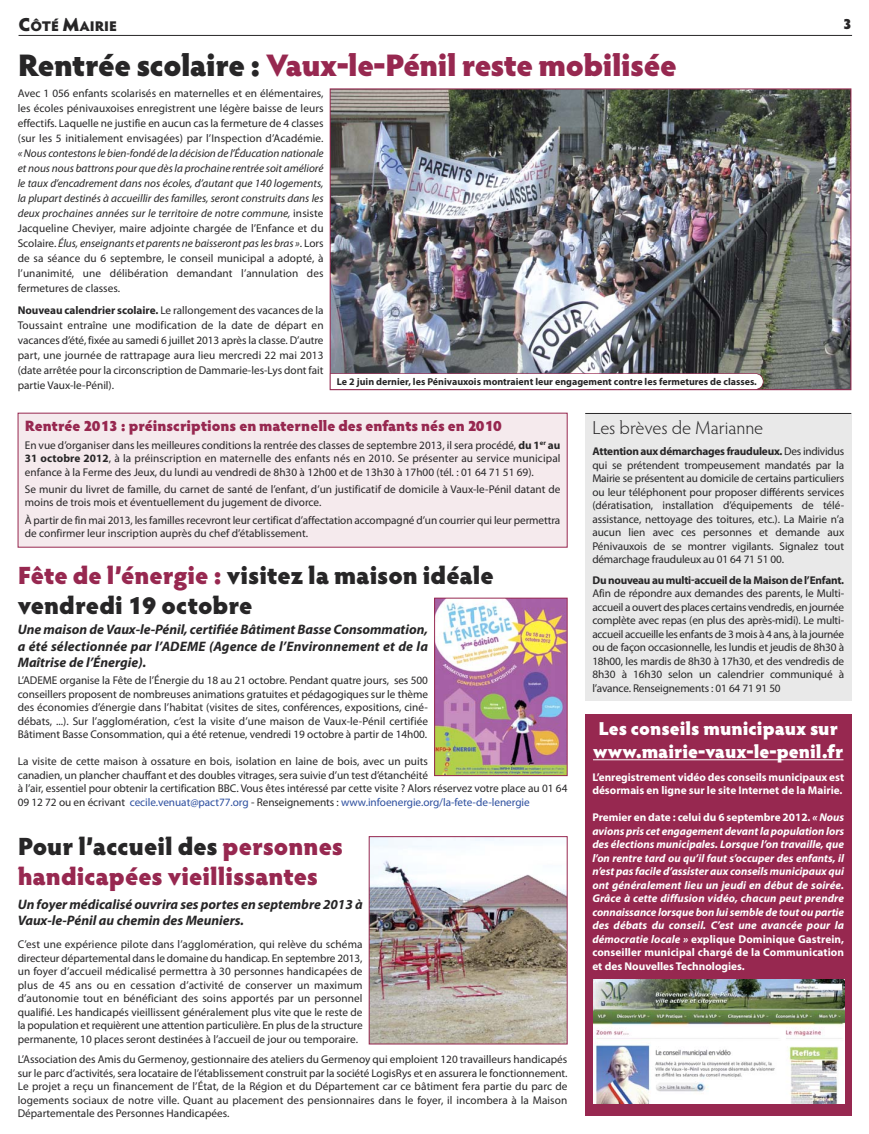
<style>
.page{position:relative;width:869px;height:1134px;background:#fff}
.page>*{position:absolute;margin:0;border:0;box-sizing:border-box;transform-origin:0 0}
.t1{font:900 31.25px "Hypatia Sans Pro";letter-spacing:-.015em;color:#972850}
.t2{font:900 25px/30px "Hypatia Sans Pro";color:#272627}
.t3{font:900 25px/30px "Hypatia Sans Pro";color:#972850}
.t4{font:900 18.75px/22.5px "Hypatia Sans Pro";color:#fff}
.t5{font:300 18.75px "Hypatia Sans Pro";color:#272627}
.t6{font:900 15px "Hypatia Sans Pro";color:#972850}
.t7{font:900 15px "Hypatia Sans Pro";color:#272627}
.t8{font:900 14px "Hypatia Sans Pro";letter-spacing:-.01em;color:#272627}
.t9{font:italic 700 13.75px/16.5px "Myriad Pro";color:#272627;text-align:justify}
.t10{font:11.25px/13.5px "Myriad Pro";letter-spacing:-.005em;color:#272627;text-align:justify}
.t11{font:italic 11.25px/15px "Myriad Pro";color:#272627;text-align:justify}
.t12{font:italic 700 11.25px/13.5px "Myriad Pro";letter-spacing:.01em;color:#fff;text-align:justify}
.t13{font:700 11.25px/13.5px "Myriad Pro";letter-spacing:-.005em;color:#fff}
.t14{font:700 11.25px "Myriad Pro";letter-spacing:-.025em;color:#272627}
.t15{font:700 10px "Myriad Pro";color:#272627}
.s1{font-size:18.75px}
.s2{color:#272627}
.s3{font-style:normal}
.s4{font-weight:700}
.s5{color:#972850}
.s6{color:#2d4f9f}
</style>
<div class="page">
<div style="left:18px;top:413px;width:548px;height:134px;background:#f5eaed"></div>
<hr style="left:19px;top:35px;width:832px;height:1px;background:#272627">
<div style="left:585px;top:714px;width:265px;height:402px;background:#972850"></div>
<hr style="left:592px;top:759px;width:251px;height:1px;background:#fff">
<img style="left:332px;top:91px;width:516px;height:297px">
<div style="left:585px;top:413px;width:265px;height:287px;background:#e9e9e9"></div>
<hr style="left:585px;top:413px;width:265px;height:1px;background:#272627">
<img style="left:593px;top:980px;width:250px;height:123px">
<img style="left:436px;top:600px;width:129px;height:174px">
<div style="left:434px;top:598px;width:133px;height:178px;border:1px solid #972850"></div>
<img style="left:371px;top:838px;width:194px;height:204px">
<div style="left:369px;top:836px;width:198px;height:208px;border:1px solid #972850"></div>
<svg style="left:330px;top:373px;width:433px;height:17px"></svg>
<p class="t8" style="left:19px;top:20px;width:100px"><span class="s1">C</span>ÔTÉ <span class="s1">M</span>AIRIE</p>
<h3 class="t7" style="left:842px;top:16px;width:10px">3</h3>
<h1 class="t1" style="left:18px;top:50px;width:660px"><span class="s2">Rentrée scolaire :</span> Vaux-le-Pénil reste mobilisée</h1>
<p class="t10" style="left:18px;top:87px;width:307px;line-height:15px">Avec 1 056 enfants scolarisés en maternelles et en élémentaires, les écoles pénivauxoises enregistrent une légère baisse de leurs effectifs. Laquelle ne justifie en aucun cas la fermeture de 4 classes (sur les 5 initialement envisagées) par l’Inspection d’Académie.</p>
<p class="t11" style="left:18px;top:147px;width:307px">« Nous contestons le bien-fondé de la décision de l’Éducation nationale et nous nous battrons pour que dès la prochaine rentrée soit amélioré le taux d’encadrement dans nos écoles, d’autant que 140 logements, la plupart destinés à accueillir des familles, seront construits dans les deux prochaines années sur le territoire de notre commune, <span class="s3">insiste Jacqueline Cheviyer, maire adjointe chargée de l’Enfance et du Scolaire.</span> Élus, enseignants et parents ne baisseront pas les bras »<span class="s3">. Lors de sa séance du 6 septembre, le conseil municipal a adopté, à l’unanimité, une délibération demandant l’annulation des fermetures de classes.</span></p>
<p class="t10" style="left:18px;top:304px;width:307px;line-height:15px"><span class="s4">Nouveau calendrier scolaire.</span> Le rallongement des vacances de la Toussaint entraîne une modification de la date de départ en vacances d’été, fixée au samedi 6 juillet 2013 après la classe. D’autre part, une journée de rattrapage aura lieu mercredi 22 mai 2013 (date arrêtée pour la circonscription de Dammarie-les-Lys dont fait partie Vaux-le-Pénil).</p>
<p class="t15" style="left:337px;top:378px;width:421px">Le 2 juin dernier, les Pénivauxois montraient leur engagement contre les fermetures de classes.</p>
<h3 class="t6" style="left:25px;top:418px;width:478px">Rentrée 2013 : préinscriptions en maternelle des enfants nés en 2010</h3>
<p class="t10" style="left:25px;top:439px;width:537px">En vue d’organiser dans les meilleures conditions la rentrée des classes de septembre 2013, il sera procédé, <span class="s4">du 1</span><sup>er</sup> <span class="s4">au 31 octobre 2012</span>, à la préinscription en maternelle des enfants nés en 2010. Se présenter au service municipal enfance à la Ferme des Jeux, du lundi au vendredi de 8h30 à 12h00 et de 13h30 à 17h00 (tél. : 01 64 71 51 69).</p>
<p class="t10" style="left:25px;top:483px;width:537px">Se munir du livret de famille, du carnet de santé de l’enfant, d’un justificatif de domicile à Vaux-le-Pénil datant de moins de trois mois et éventuellement du jugement de divorce.</p>
<p class="t10" style="left:25px;top:514px;width:537px">À partir de fin mai 2013, les familles recevront leur certificat d’affectation accompagné d’un courrier qui leur permettra de confirmer leur inscription auprès du chef d’établissement.</p>
<h2 class="t2" style="left:18px;top:562px;width:477px"><span class="s5">Fête de l’énergie :</span> visitez la maison idéale vendredi 19 octobre</h2>
<p class="t9" style="left:18px;top:623px;width:411px">Une maison de Vaux-le-Pénil, certifiée Bâtiment Basse Consommation, a été sélectionnée par l’ADEME (Agence de l’Environnement et de la Maîtrise de l’Énergie).</p>
<p class="t10" style="left:18px;top:675px;width:411px">L’ADEME organise la Fête de l’Énergie du 18 au 21 octobre. Pendant quatre jours, ses 500 conseillers proposent de nombreuses animations gratuites et pédagogiques sur le thème des économies d’énergie dans l’habitat (visites de sites, conférences, expositions, ciné&shy;débats, ...). Sur l’agglomération, c’est la visite d’une maison de Vaux-le-Pénil certifiée Bâtiment Basse Consommation, qui a été retenue, vendredi 19 octobre à partir de 14h00.</p>
<p class="t10" style="left:18px;top:756px;width:551px;text-align:left">La visite de cette maison à ossature en bois, isolation en laine de bois, avec un puits<br>canadien, un plancher chauffant et des doubles vitrages, sera suivie d’un test d’étanchéité<br>à l’air, essentiel pour obtenir la certification BBC. Vous êtes intéressé par cette visite ? Alors réservez votre place au 01 64<br>09 12 72 ou en écrivant <span class="s6">cecile.venuat@pact77.org</span> - Renseignements : <span class="s6">www.infoenergie.org/la-fete-de-lenergie</span></p>
<h2 class="t3" style="left:18px;top:832px;width:327px"><span class="s2">Pour l’accueil des</span> personnes handicapées vieillissantes</h2>
<p class="t9" style="left:18px;top:897px;width:346px">Un foyer médicalisé ouvrira ses portes en septembre 2013 à<br>Vaux-le-Pénil au chemin des Meuniers.</p>
<p class="t10" style="left:18px;top:938px;width:346px">C’est une expérience pilote dans l’agglomération, qui relève du schéma directeur départemental dans le domaine du handicap. En septembre 2013, un foyer d’accueil médicalisé permettra à 30 personnes handicapées de plus de 45 ans ou en cessation d’activité de conserver un maximum d’autonomie tout en bénéficiant des soins apportés par un personnel qualifié. Les handicapés vieillissent généralement plus vite que le reste de la population et requièrent une attention particulière. En plus de la structure permanente, 10 places seront destinées à l’accueil de jour ou temporaire.</p>
<p class="t10" style="left:18px;top:1053px;width:551px">L’Association des Amis du Germenoy, gestionnaire des ateliers du Germenoy qui emploient 120 travailleurs handicapés sur le parc d’activités, sera locataire de l’établissement construit par la société LogisRys et en assurera le fonctionnement.<br>Le projet a reçu un financement de l’État, de la Région et du Département car ce bâtiment fera partie du parc de logements sociaux de notre ville. Quant au placement des pensionnaires dans le foyer, il incombera à la Maison Départementale des Personnes Handicapées.</p>
<h3 class="t5" style="left:592px;top:417px;width:172px">Les brèves de Marianne</h3>
<p class="t10" style="left:592px;top:445px;width:253px"><span class="s4">Attention aux démarchages frauduleux.</span> Des individus qui se prétendent trompeusement mandatés par la Mairie se présentent au domicile de certains particuliers ou leur téléphonent pour proposer différents services (dératisation, installation d’équipements de télé&shy;assistance, nettoyage des toitures, etc.). La Mairie n’a aucun lien avec ces personnes et demande aux Pénivauxois de se montrer vigilants. Signalez tout démarchage frauduleux au 01 64 71 51 00.</p>
<p class="t14" style="left:592px;top:576px;width:253px">Du nouveau au multi-accueil de la Maison de l’Enfant.</p>
<p class="t10" style="left:592px;top:588px;width:253px">Afin de répondre aux demandes des parents, le Multi&shy;accueil a ouvert des places certains vendredis, en journée complète avec repas (en plus des après-midi). Le multi&shy;accueil accueille les enfants de 3 mois à 4 ans, à la journée ou de façon occasionnelle, les lundis et jeudis de 8h30 à 18h00, les mardis de 8h30 à 17h30, et des vendredis de 8h30 à 16h30 selon un calendrier communiqué à l’avance. Renseignements : 01 64 71 91 50</p>
<h3 class="t4" style="left:592px;top:718px;width:252px">Les conseils municipaux sur www.mairie-vaux-le-penil.fr</h3>
<p class="t13" style="left:592px;top:771px;width:253px">L’enregistrement vidéo des conseils municipaux est désormais en ligne sur le site Internet de la Mairie.</p>
<p class="t12" style="left:592px;top:812px;width:253px"><span class="s3">Premier en date : celui du 6 septembre 2012.</span> « Nous avions pris cet engagement devant la population lors des élections municipales. Lorsque l’on travaille, que l’on rentre tard ou qu’il faut s’occuper des enfants, il n’est pas facile d’assister aux conseils municipaux qui ont généralement lieu un jeudi en début de soirée.<br>Grâce à cette diffusion vidéo, chacun peut prendre connaissance lorsque bon lui semble de tout ou partie des débats du conseil. C’est une avancée pour la démocratie locale » <span class="s3">explique Dominique Gastrein, conseiller municipal chargé de la Communication et des Nouvelles Technologies.</span></p>
</div>
